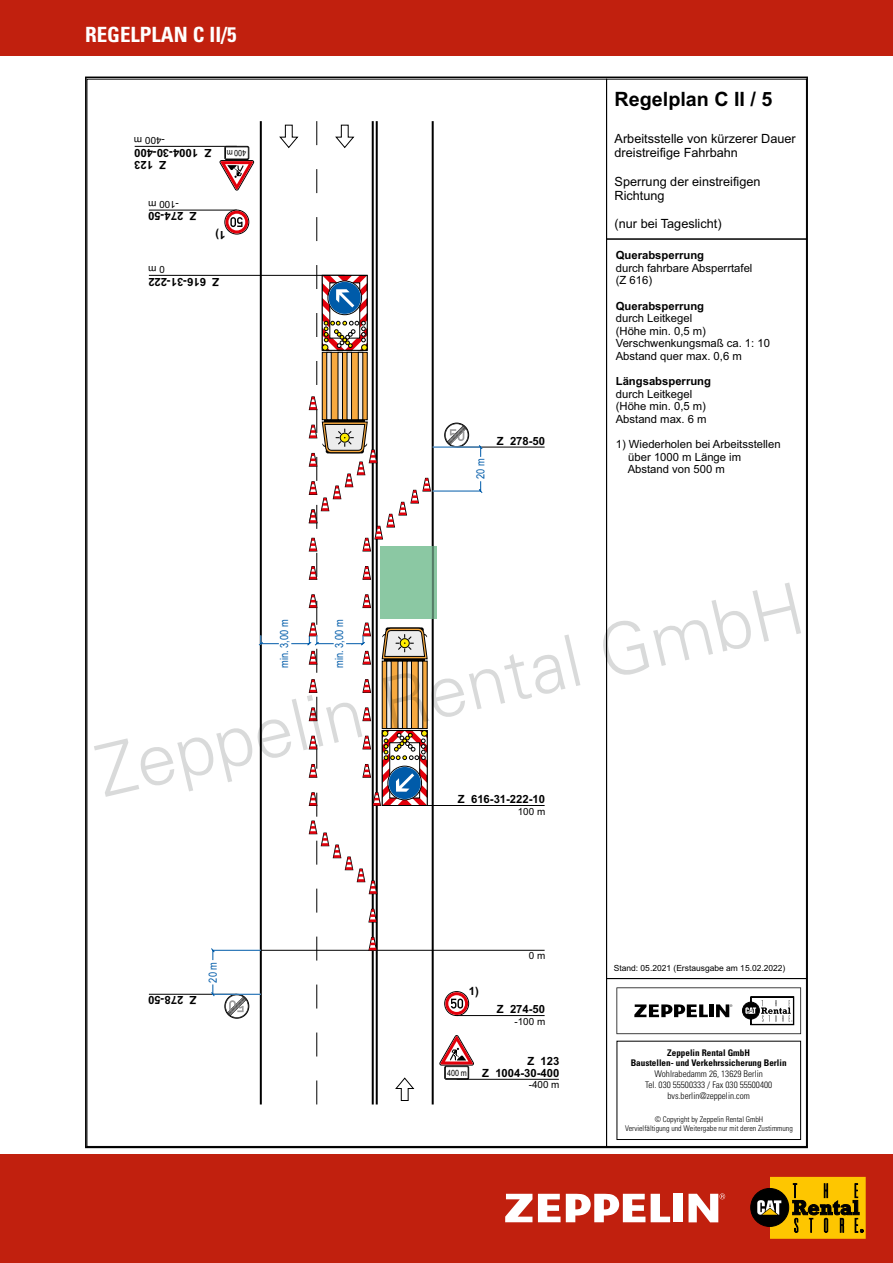
<style>
.page{position:relative;width:893px;height:1263px;background:#fff}
.page>*{position:absolute;margin:0;border:0;box-sizing:border-box;transform-origin:0 0}
.t1{font:300 72px "Univers LT";color:#d9dada}
.t2{font:700 condensed 21px "Univers LT";color:#fff}
.t3{font:700 19.8px "Arial";color:#000}
.t4{font:12.75px/14.1px "Arial";color:#000}
.t5{font:11.25px/12.6px "Arial";color:#000}
.t6{font:700 11.25px/12.6px "Arial";color:#000;text-align:right}
.t7{font:11.25px "Arial";color:#005ba9;scale:.82 1}
.t8{font:9.9px "Arial";color:#000}
.t9{font:300 condensed 9.15px/10.9px "Univers LT";color:#000;text-align:center}
.t10{font:700 condensed 9.15px/10.9px "Univers LT";color:#000;text-align:center}
.t11{font:8.7px "Arial";color:#000;scale:.83 1}
.t12{font:8.4px "Arial";color:#000}
.t13{font:300 condensed 7.8px/9.4px "Univers LT";color:#000;text-align:center}
</style>
<div class="page">
<div style="left:0;top:1154px;width:893px;height:109px;background:#c1200e"></div>
<svg style="left:505px;top:1194px;width:27px;height:28px"></svg>
<svg style="left:688px;top:1193px;width:37px;height:29px"></svg>
<div style="left:673px;top:1194px;width:10px;height:28px;background:#fff"></div>
<svg style="left:651px;top:1194px;width:19px;height:28px"></svg>
<svg style="left:538px;top:1194px;width:107px;height:28px"></svg>
<div style="left:751px;top:1188px;width:38px;height:38px;background:#000;border-radius:50%"></div>
<div style="left:751px;top:1188px;width:38px;height:38px;border:1px solid #000;border-radius:50%"></div>
<svg style="left:757px;top:1177px;width:109px;height:62px"></svg>
<div style="left:0;top:0;width:893px;height:55px;background:#c1200e"></div>
<hr style="left:261px;top:950px;width:284px;height:1px;background:#000">
<hr style="left:457px;top:1079px;width:102px;height:1px;background:#000">
<hr style="left:457px;top:1015px;width:88px;height:1px;background:#000">
<hr style="left:149px;top:994px;width:88px;height:1px;background:#000">
<hr style="left:135px;top:146px;width:102px;height:1px;background:#000">
<hr style="left:149px;top:210px;width:88px;height:1px;background:#000">
<hr style="left:149px;top:275px;width:196px;height:1px;background:#000">
<hr style="left:457px;top:447px;width:88px;height:1px;background:#000">
<hr style="left:405px;top:805px;width:140px;height:1px;background:#000">
<svg style="left:210px;top:121px;width:273px;height:983px"></svg>
<svg style="left:606px;top:239px;width:201px;height:908px"></svg>
<div style="left:606px;top:79px;width:201px;height:160px;border:1px solid #000"></div>
<div style="left:617px;top:1041px;width:184px;height:99px;border:1px solid #000"></div>
<svg style="left:616px;top:987px;width:185px;height:47px"></svg>
<h2 class="t2" style="left:85px;top:22px;width:153px">REGELPLAN C II/5</h2>
<p class="t8" style="left:165px;top:144px;width:32px;rotate:-180deg">-400 m</p>
<p class="t6" style="left:211px;top:170px;width:79px;rotate:-180deg">Z 123<br>Z 1004-30-400</p>
<p class="t8" style="left:179px;top:208px;width:32px;rotate:-180deg">-100 m</p>
<p class="t6" style="left:197px;top:221px;width:50px;rotate:-180deg">Z 274-50</p>
<p class="t11" style="left:246px;top:156px;width:25px;rotate:-180deg">400 m</p>
<p class="t8" style="left:165px;top:273px;width:18px;rotate:-180deg">0 m</p>
<p class="t6" style="left:226px;top:240px;width:12px;rotate:-180deg">1)</p>
<p class="t6" style="left:219px;top:287px;width:72px;rotate:-180deg">Z 616-31-222</p>
<p class="t7" style="left:476px;top:479px;width:27px;rotate:-90deg">20 m</p>
<p class="t6" style="left:497px;top:436px;width:50px">Z 278-50</p>
<h3 class="t3" style="left:615px;top:91px;width:159px">Regelplan C II / 5</h3>
<p class="t4" style="left:615px;top:133px;width:183px">Arbeitsstelle von kürzerer Dauer dreistreifige Fahrbahn</p>
<p class="t4" style="left:615px;top:175px;width:147px">Sperrung der einstreifigen<br>Richtung</p>
<p class="t4" style="left:615px;top:218px;width:108px">(nur bei Tageslicht)</p>
<p class="t6" style="left:616px;top:250px;width:90px">Querabsperrung</p>
<p class="t5" style="left:616px;top:263px;width:138px">durch fahrbare Absperrtafel (Z 616)</p>
<p class="t6" style="left:616px;top:300px;width:90px">Querabsperrung</p>
<p class="t5" style="left:616px;top:313px;width:156px">durch Leitkegel<br>(Höhe min. 0,5 m)<br>Verschwenkungsmaß ca. 1: 10<br>Abstand quer max. 0,6 m</p>
<p class="t6" style="left:616px;top:376px;width:97px">Längsabsperrung</p>
<p class="t5" style="left:616px;top:389px;width:92px">durch Leitkegel (Höhe min. 0,5 m)<br>Abstand max. 6 m</p>
<p class="t5" style="left:628px;top:439px;width:154px;text-indent:-12px">1) Wiederholen bei Arbeitsstellen über 1000 m Länge im<br>Abstand von 500 m</p>
<h1 class="t1" style="left:87px;top:729px;width:726px;rotate:-13deg">Zeppelin Rental GmbH</h1>
<p class="t7" style="left:280px;top:668px;width:60px;rotate:-90deg">min. 3,00 m</p>
<p class="t7" style="left:335px;top:668px;width:60px;rotate:-90deg">min. 3,00 m</p>
<p class="t6" style="left:458px;top:794px;width:89px">Z 616-31-222-10</p>
<p class="t8" style="left:518px;top:807px;width:29px">100 m</p>
<p class="t6" style="left:197px;top:1005px;width:50px;rotate:-180deg">Z 278-50</p>
<p class="t7" style="left:209px;top:982px;width:27px;rotate:-90deg">20 m</p>
<p class="t6" style="left:469px;top:986px;width:12px">1)</p>
<p class="t8" style="left:529px;top:952px;width:18px">0 m</p>
<p class="t6" style="left:497px;top:1004px;width:50px">Z 274-50</p>
<p class="t8" style="left:514px;top:1017px;width:32px">-100 m</p>
<p class="t11" style="left:447px;top:1069px;width:25px">400 m</p>
<p class="t6" style="left:482px;top:1055px;width:79px">Z 123<br>Z 1004-30-400</p>
<p class="t8" style="left:529px;top:1081px;width:32px">-400 m</p>
<p class="t12" style="left:614px;top:964px;width:173px">Stand: 05.2021 (Erstausgabe am 15.02.2022)</p>
<p class="t10" style="left:631px;top:1047px;width:157px">Zeppelin Rental GmbH<br>Baustellen- und Verkehrssicherung Berlin</p>
<p class="t9" style="left:645px;top:1069px;width:129px">Wohlrabedamm 26, 13629 Berlin<br>Tel. 030 55500333 / Fax 030 55500400 bvs.berlin@zeppelin.com</p>
<p class="t13" style="left:625px;top:1114px;width:169px">© Copyright by Zeppelin Rental GmbH<br>Vervielfältigung und Weitergabe nur mit deren Zustimmung</p>
</div>
